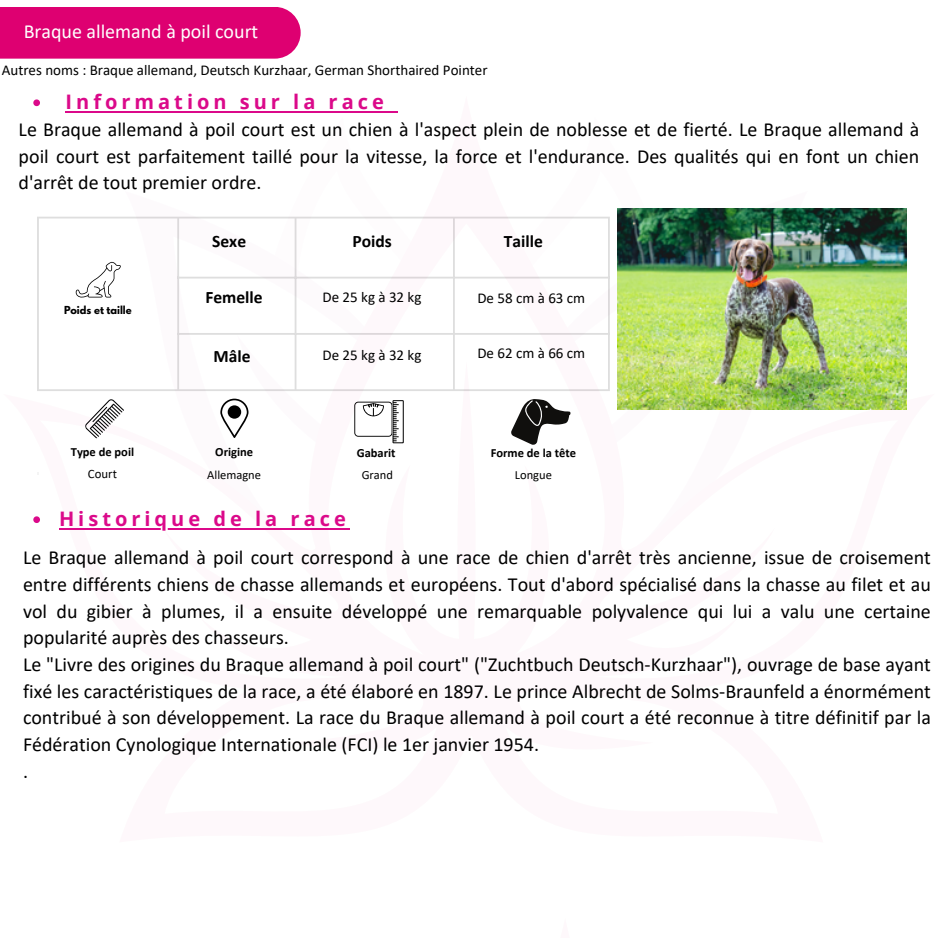
<style>
.page{position:relative;width:938px;height:938px;background:#fff}
.page>*{position:absolute;margin:0;border:0;box-sizing:border-box;transform-origin:0 0}
.t1{font:20px/26.8px "Calibri";color:#000;text-align:justify}
.t2{font:700 20px "Open Sans";letter-spacing:.2em;color:#db098a}
.t3{font:20px "Calibri";color:#fff}
.t4{font:700 17.5px "Calibri";color:#000}
.t5{font:15px "Calibri";color:#000}
.t6{font:12.75px "Calibri";color:#000}
.t7{font:700 12.5px "Calibri";color:#000}
.t8{font:12.5px "Calibri";color:#000}
.t9{font:700 9.75px "League Spartan";color:#000}
</style>
<div class="page">
<svg style="left:125px;top:216px;width:172px;height:117px"></svg>
<svg style="left:424px;top:208px;width:200px;height:185px"></svg>
<svg style="left:256px;top:529px;width:94px;height:1px"></svg>
<div style="left:457px;top:361px;width:18px;height:358px;background:#fef8fb;border-radius:50%"></div>
<div style="left:0;top:7px;width:301px;height:52px;background:#de0071"></div>
<hr style="left:37px;top:218px;width:2px;height:171px;background:#000">
<hr style="left:177px;top:218px;width:2px;height:171px;background:#000">
<hr style="left:294px;top:218px;width:2px;height:171px;background:#000">
<hr style="left:453px;top:218px;width:2px;height:171px;background:#000">
<hr style="left:608px;top:218px;width:2px;height:171px;background:#000">
<hr style="left:37px;top:217px;width:573px;height:1px;background:#000">
<hr style="left:177px;top:277px;width:433px;height:1px;background:#000">
<hr style="left:177px;top:333px;width:433px;height:2px;background:#000">
<hr style="left:37px;top:389px;width:573px;height:2px;background:#000">
<svg style="left:85px;top:399px;width:39px;height:40px"></svg>
<svg style="left:220px;top:335px;width:112px;height:103px"></svg>
<div style="left:228px;top:405px;width:13px;height:13px;background:#000;border-radius:50%"></div>
<svg style="left:354px;top:400px;width:50px;height:43px"></svg>
<svg style="left:511px;top:399px;width:59px;height:46px"></svg>
<svg style="left:76px;top:262px;width:45px;height:35px"></svg>
<img style="left:618px;top:209px;width:288px;height:200px">
<svg style="left:33px;top:516px;width:7px;height:7px"></svg>
<hr style="left:59px;top:528px;width:291px;height:1px;background:#db098a">
<svg style="left:33px;top:99px;width:7px;height:7px"></svg>
<hr style="left:66px;top:111px;width:322px;height:2px;background:#db098a">
<svg style="left:271px;top:111px;width:153px;height:170px"></svg>
<h4 class="t3" style="left:24px;top:23px;width:236px">Braque allemand à poil court</h4>
<h4 class="t5" style="left:2px;top:63px;width:487px">Autres noms : Braque allemand, Deutsch Kurzhaar, German Shorthaired Pointer</h4>
<p class="t2" style="left:66px;top:88px;width:320px">Information sur la race</p>
<h4 class="t1" style="left:19px;top:118px;width:902px">Le Braque allemand à poil court est un chien à l'aspect plein de noblesse et de fierté. Le Braque allemand à poil court est parfaitement taillé pour la vitesse, la force et l'endurance. Des qualités qui en font un chien d'arrêt de tout premier ordre.</h4>
<p class="t9" style="left:64px;top:305px;width:69px">Poids et taille</p>
<h1 class="t4" style="left:212px;top:234px;width:35px">Sexe</h1>
<h2 class="t4" style="left:352px;top:234px;width:41px">Poids</h2>
<p class="t4" style="left:504px;top:234px;width:40px">Taille</p>
<p class="t4" style="left:205px;top:290px;width:59px">Femelle</p>
<h2 class="t5" style="left:322px;top:291px;width:100px">De 25 kg à 32 kg</h2>
<h2 class="t5" style="left:477px;top:291px;width:109px">De 58 cm à 63 cm</h2>
<h1 class="t4" style="left:214px;top:349px;width:39px">Mâle</h1>
<h3 class="t5" style="left:477px;top:347px;width:109px">De 62 cm à 66 cm</h3>
<h2 class="t5" style="left:322px;top:348px;width:100px">De 25 kg à 32 kg</h2>
<h3 class="t7" style="left:71px;top:446px;width:65px">Type de poil</h3>
<p class="t7" style="left:215px;top:446px;width:39px">Origine</p>
<h3 class="t7" style="left:357px;top:448px;width:40px">Gabarit</h3>
<h2 class="t7" style="left:490px;top:448px;width:87px">Forme de la tête</h2>
<h3 class="t6" style="left:88px;top:468px;width:30px">Court</h3>
<p class="t8" style="left:207px;top:470px;width:55px">Allemagne</p>
<p class="t8" style="left:361px;top:470px;width:33px">Grand</p>
<p class="t8" style="left:515px;top:470px;width:39px">Longue</p>
<p class="t2" style="left:59px;top:505px;width:288px">Historique de la race</p>
<h4 class="t1" style="left:23px;top:546px;width:909px;text-align:left">Le Braque allemand à poil court correspond à une race de chien d'arrêt très ancienne, issue de croisement entre différents chiens de chasse allemands et européens. Tout d'abord spécialisé dans la chasse au filet et au vol du gibier à plumes, il a ensuite développé une remarquable polyvalence qui lui a valu une certaine popularité auprès des chasseurs.<br>Le "Livre des origines du Braque allemand à poil court" ("Zuchtbuch Deutsch-Kurzhaar"), ouvrage de base ayant fixé les caractéristiques de la race, a été élaboré en 1897. Le prince Albrecht de Solms-Braunfeld a énormément contribué à son développement. La race du Braque allemand à poil court a été reconnue à titre définitif par la Fédération Cynologique Internationale (FCI) le 1er janvier 1954.<br>.</h4>
</div>
